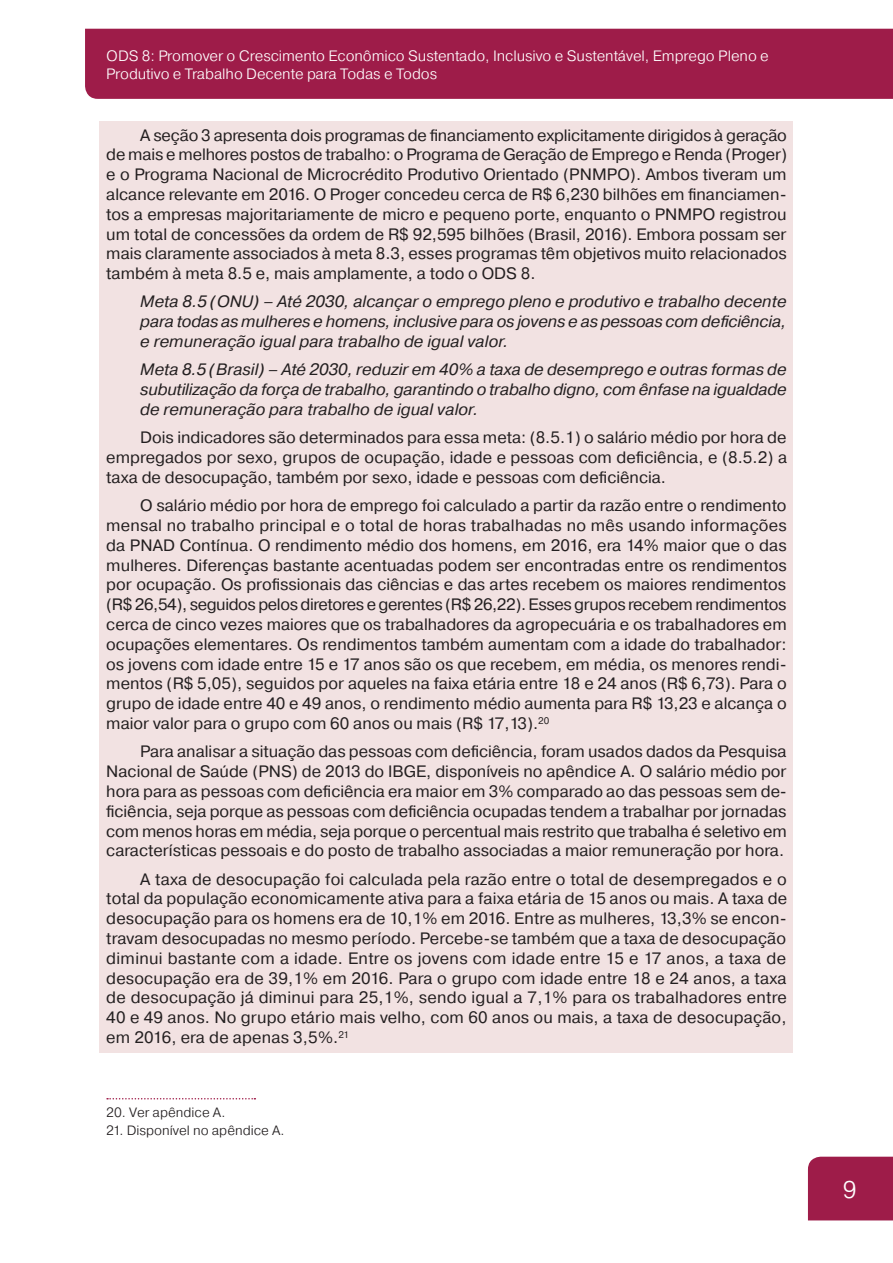
<style>
.page{position:relative;width:893px;height:1263px;background:#fff}
.page>*{position:absolute;margin:0;border:0;box-sizing:border-box;transform-origin:0 0}
.t1{font:300 24px "Pragmatica";color:#fff}
.texto_corrido_-_com{font:16.5px/19.8px "Pragmatica";color:#231f20;text-align:justify}
.texto_corrido_-_Meta{font:italic 16.5px/19.8px "Pragmatica";color:#231f20;text-align:justify}
.t2{font:300 15px/18px "Pragmatica";letter-spacing:-.005em;color:#fff}
.notas_rodape{font:300 13.5px "Pragmatica";color:#231f20}
</style>
<div class="page">
<div style="left:85px;top:29px;width:808px;height:70px;background:#9e1c49"></div>
<div style="left:808px;top:1157px;width:85px;height:63px;background:#9e1c49"></div>
<div style="left:100px;top:121px;width:693px;height:168px;background:#f2e2e2"></div>
<div style="left:100px;top:288px;width:693px;height:69px;background:#f2e2e2"></div>
<div style="left:100px;top:356px;width:693px;height:69px;background:#f2e2e2"></div>
<div style="left:100px;top:424px;width:693px;height:69px;background:#f2e2e2"></div>
<div style="left:100px;top:492px;width:693px;height:247px;background:#f2e2e2"></div>
<div style="left:100px;top:738px;width:693px;height:128px;background:#f2e2e2"></div>
<div style="left:100px;top:865px;width:693px;height:188px;background:#f2e2e2"></div>
<svg style="left:107px;top:1098px;width:148px;height:1px"></svg>
<p class="t2" style="left:106px;top:46px;width:664px">ODS 8: Promover o Crescimento Econômico Sustentado, Inclusivo e Sustentável, Emprego Pleno e<br>Produtivo e Trabalho Decente para Todas e Todos</p>
<p class="texto_corrido_-_com" style="left:106px;top:125px;width:682px;text-indent:34px">A seção 3 apresenta dois programas de financiamento explicitamente dirigidos à geração de mais e melhores postos de trabalho: o Programa de Geração de Emprego e Renda (Proger) e o Programa Nacional de Microcrédito Produtivo Orientado (PNMPO). Ambos tiveram um alcance relevante em 2016. O Proger concedeu cerca de R$ 6,230 bilhões em financiamen&shy;tos a empresas majoritariamente de micro e pequeno porte, enquanto o PNMPO registrou um total de concessões da ordem de R$ 92,595 bilhões (Brasil, 2016). Embora possam ser mais claramente associados à meta 8.3, esses programas têm objetivos muito relacionados também à meta 8.5 e, mais amplamente, a todo o ODS 8.</p>
<p class="texto_corrido_-_Meta" style="left:140px;top:292px;width:648px">Meta 8.5 (ONU) – Até 2030, alcançar o emprego pleno e produtivo e trabalho decente para todas as mulheres e homens, inclusive para os jovens e as pessoas com deficiência, e remuneração igual para trabalho de igual valor.</p>
<p class="texto_corrido_-_Meta" style="left:140px;top:360px;width:648px">Meta 8.5 (Brasil) – Até 2030, reduzir em 40% a taxa de desemprego e outras formas de subutilização da força de trabalho, garantindo o trabalho digno, com ênfase na igualdade de remuneração para trabalho de igual valor.</p>
<p class="texto_corrido_-_com" style="left:106px;top:428px;width:682px;text-indent:34px">Dois indicadores são determinados para essa meta: (8.5.1) o salário médio por hora de empregados por sexo, grupos de ocupação, idade e pessoas com deficiência, e (8.5.2) a taxa de desocupação, também por sexo, idade e pessoas com deficiência.</p>
<p class="texto_corrido_-_com" style="left:106px;top:496px;width:682px;text-indent:34px">O salário médio por hora de emprego foi calculado a partir da razão entre o rendimento mensal no trabalho principal e o total de horas trabalhadas no mês usando informações da PNAD Contínua. O rendimento médio dos homens, em 2016, era 14% maior que o das mulheres. Diferenças bastante acentuadas podem ser encontradas entre os rendimentos por ocupação. Os profissionais das ciências e das artes recebem os maiores rendimentos (R$ 26,54), seguidos pelos diretores e gerentes (R$ 26,22). Esses grupos recebem rendimentos cerca de cinco vezes maiores que os trabalhadores da agropecuária e os trabalhadores em ocupações elementares. Os rendimentos também aumentam com a idade do trabalhador: os jovens com idade entre 15 e 17 anos são os que recebem, em média, os menores rendi&shy;mentos (R$ 5,05), seguidos por aqueles na faixa etária entre 18 e 24 anos (R$ 6,73). Para o grupo de idade entre 40 e 49 anos, o rendimento médio aumenta para R$ 13,23 e alcança o maior valor para o grupo com 60 anos ou mais (R$ 17,13).<sup>20</sup></p>
<p class="texto_corrido_-_com" style="left:106px;top:742px;width:682px;text-indent:34px">Para analisar a situação das pessoas com deficiência, foram usados dados da Pesquisa Nacional de Saúde (PNS) de 2013 do IBGE, disponíveis no apêndice A. O salário médio por hora para as pessoas com deficiência era maior em 3% comparado ao das pessoas sem de&shy;ficiência, seja porque as pessoas com deficiência ocupadas tendem a trabalhar por jornadas com menos horas em média, seja porque o percentual mais restrito que trabalha é seletivo em características pessoais e do posto de trabalho associadas a maior remuneração por hora.</p>
<p class="texto_corrido_-_com" style="left:106px;top:869px;width:682px;text-indent:34px">A taxa de desocupação foi calculada pela razão entre o total de desempregados e o total da população economicamente ativa para a faixa etária de 15 anos ou mais. A taxa de desocupação para os homens era de 10,1% em 2016. Entre as mulheres, 13,3% se encon&shy;travam desocupadas no mesmo período. Percebe-se também que a taxa de desocupação diminui bastante com a idade. Entre os jovens com idade entre 15 e 17 anos, a taxa de desocupação era de 39,1% em 2016. Para o grupo com idade entre 18 e 24 anos, a taxa de desocupação já diminui para 25,1%, sendo igual a 7,1% para os trabalhadores entre 40 e 49 anos. No grupo etário mais velho, com 60 anos ou mais, a taxa de desocupação, em 2016, era de apenas 3,5%.<sup>21</sup></p>
<p class="notas_rodape" style="left:106px;top:1104px;width:121px">20. Ver apêndice A.</p>
<p class="notas_rodape" style="left:106px;top:1122px;width:180px">21. Disponível no apêndice A.</p>
<h1 class="t1" style="left:843px;top:1174px;width:15px">9</h1>
</div>
